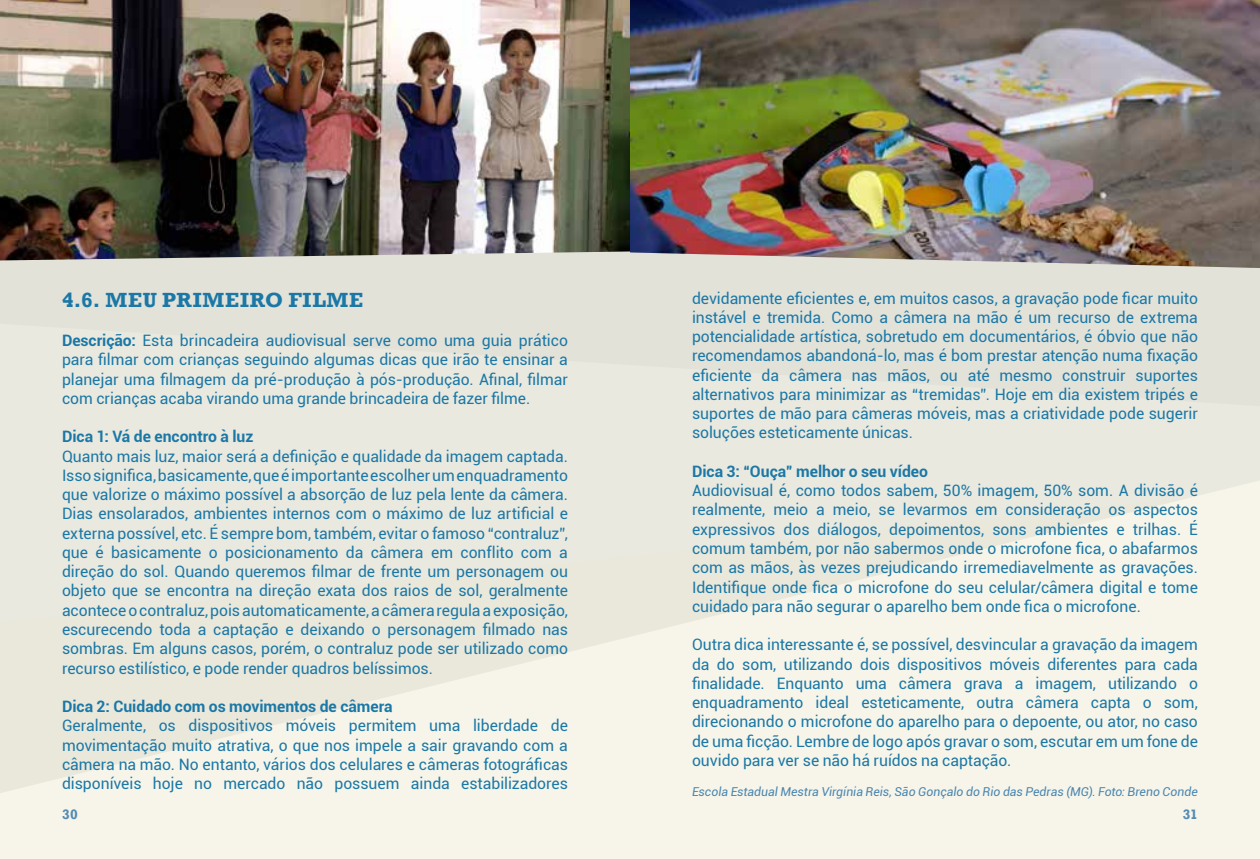
<style>
.page{position:relative;width:1260px;height:859px;background:#fff}
.page>*{position:absolute;margin:0;border:0;box-sizing:border-box;transform-origin:0 0}
.t1{font:700 21px "Rockwell";letter-spacing:.035em;color:#1b78a6}
.t2{font:15.75px/19.2px "Roboto";color:#1b78a6;text-align:justify}
.t3{font:700 15.75px "Roboto";letter-spacing:-.005em;color:#1b78a6}
.t4{font:700 14px "Rockwell";color:#558bb3}
.t5{font:italic 12.25px "Roboto";color:#4a86b0}
.s1{font-weight:700}
</style>
<div class="page">
<div style="left:0;top:260px;width:1260px;height:63px;background:#e3e2d9"></div>
<div style="left:0;top:323px;width:1260px;height:157px;background:#eae9df"></div>
<svg style="left:0;top:480px;width:1260px;height:378px;background:#f1efe4"></svg>
<img style="left:630px;top:0;width:630px;height:268px">
<img style="left:0;top:0;width:630px;height:260px">
<h1 class="t1" style="left:62px;top:287px;width:303px">4.6. MEU PRIMEIRO FILME</h1>
<p class="t2" style="left:62px;top:330px;width:507px"><span class="s1">Descrição:</span> Esta brincadeira audiovisual serve como uma guia prático para filmar com crianças seguindo algumas dicas que irão te ensinar a planejar uma filmagem da pré-produção à pós-produção. Afinal, filmar com crianças acaba virando uma grande brincadeira de fazer filme.</p>
<p class="t3" style="left:62px;top:425px;width:193px">Dica 1: Vá de encontro à luz</p>
<p class="t2" style="left:62px;top:445px;width:508px">Quanto mais luz, maior será a definição e qualidade da imagem captada.<br>Isso significa, basicamente, que é importante escolher um enquadramento que valorize o máximo possível a absorção de luz pela lente da câmera.<br>Dias ensolarados, ambientes internos com o máximo de luz artificial e externa possível, etc. É sempre bom, também, evitar o famoso “contraluz”, que é basicamente o posicionamento da câmera em conflito com a direção do sol. Quando queremos filmar de frente um personagem ou objeto que se encontra na direção exata dos raios de sol, geralmente acontece o contraluz, pois automaticamente, a câmera regula a exposição, escurecendo toda a captação e deixando o personagem filmado nas sombras. Em alguns casos, porém, o contraluz pode ser utilizado como recurso estilístico, e pode render quadros belíssimos.</p>
<p class="t3" style="left:62px;top:695px;width:332px">Dica 2: Cuidado com os movimentos de câmera</p>
<p class="t2" style="left:62px;top:715px;width:507px">Geralmente, os dispositivos móveis permitem uma liberdade de movimentação muito atrativa, o que nos impele a sair gravando com a câmera na mão. No entanto, vários dos celulares e câmeras fotográficas disponíveis hoje no mercado não possuem ainda estabilizadores</p>
<p class="t2" style="left:692px;top:287px;width:508px">devidamente eficientes e, em muitos casos, a gravação pode ficar muito instável e tremida. Como a câmera na mão é um recurso de extrema potencialidade artística, sobretudo em documentários, é óbvio que não recomendamos abandoná-lo, mas é bom prestar atenção numa fixação eficiente da câmera nas mãos, ou até mesmo construir suportes alternativos para minimizar as “tremidas”. Hoje em dia existem tripés e suportes de mão para câmeras móveis, mas a criatividade pode sugerir soluções esteticamente únicas.</p>
<p class="t3" style="left:692px;top:460px;width:238px">Dica 3: “Ouça” melhor o seu vídeo</p>
<p class="t2" style="left:692px;top:480px;width:508px">Audiovisual é, como todos sabem, 50% imagem, 50% som. A divisão é realmente, meio a meio, se levarmos em consideração os aspectos expressivos dos diálogos, depoimentos, sons ambientes e trilhas. É comum também, por não sabermos onde o microfone fica, o abafarmos com as mãos, às vezes prejudicando irremediavelmente as gravações.<br>Identifique onde fica o microfone do seu celular/câmera digital e tome cuidado para não segurar o aparelho bem onde fica o microfone.</p>
<p class="t2" style="left:692px;top:634px;width:507px">Outra dica interessante é, se possível, desvincular a gravação da imagem da do som, utilizando dois dispositivos móveis diferentes para cada finalidade. Enquanto uma câmera grava a imagem, utilizando o enquadramento ideal esteticamente, outra câmera capta o som, direcionando o microfone do aparelho para o depoente, ou ator, no caso de uma ficção. Lembre de logo após gravar o som, escutar em um fone de ouvido para ver se não há ruídos na captação.</p>
<p class="t5" style="left:692px;top:783px;width:507px">Escola Estadual Mestra Virgínia Reis, São Gonçalo do Rio das Pedras (MG). Foto: Breno Conde</p>
<p class="t4" style="left:62px;top:805px;width:17px">30</p>
<p class="t4" style="left:1183px;top:805px;width:17px">31</p>
</div>
